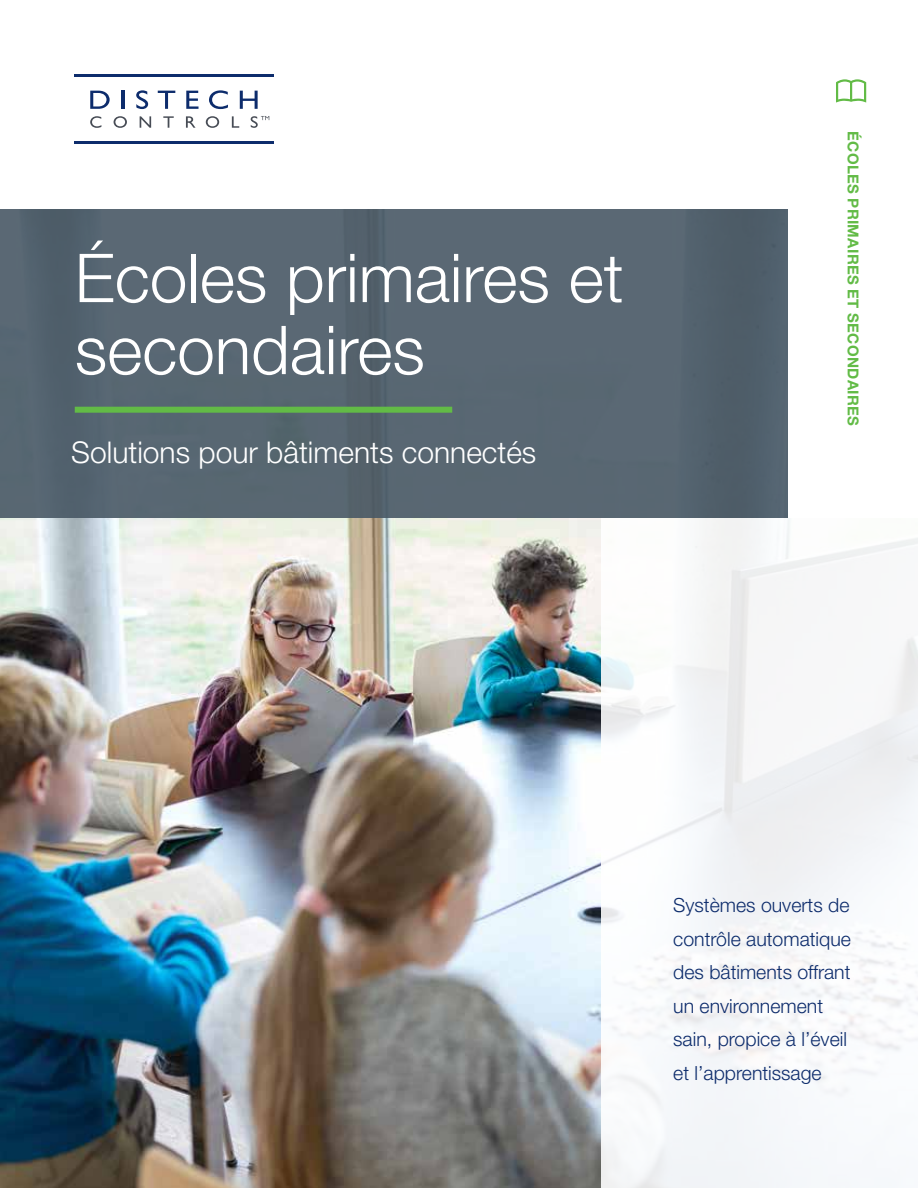
<style>
.page{position:relative;width:918px;height:1188px;background:#fff}
.page>*{position:absolute;margin:0;border:0;box-sizing:border-box;transform-origin:0 0}
.t1{font:300 67.5px/72px "Helvetica Neue LT Std";color:#fff}
.t2{font:300 30px "Helvetica Neue LT Std";color:#fff}
.t3{font:300 19.5px/33.6px "Helvetica Neue LT Std";color:#0d2c6c}
.t4{font:700 15px "Helvetica Neue LT Std";letter-spacing:.02em;color:#62bb46}
</style>
<div class="page">
<img style="left:0;top:518px;width:602px;height:670px">
<div style="left:0;top:210px;width:789px;height:308px;background:#596773"></div>
<div style="left:602px;top:518px;width:316px;height:670px;background:#f7f7f9"></div>
<hr style="left:74px;top:142px;width:200px;height:2px;background:#0d2c6c">
<hr style="left:74px;top:74px;width:200px;height:2px;background:#0d2c6c">
<svg style="left:90px;top:91px;width:20px;height:18px"></svg>
<hr style="left:122px;top:91px;width:3px;height:18px;background:#0d2c6c">
<svg style="left:136px;top:90px;width:12px;height:19px"></svg>
<svg style="left:158px;top:91px;width:17px;height:18px"></svg>
<svg style="left:186px;top:91px;width:13px;height:18px"></svg>
<svg style="left:209px;top:90px;width:19px;height:19px"></svg>
<svg style="left:240px;top:91px;width:18px;height:18px"></svg>
<svg style="left:90px;top:116px;width:11px;height:12px"></svg>
<svg style="left:114px;top:116px;width:13px;height:12px"></svg>
<svg style="left:140px;top:116px;width:11px;height:12px"></svg>
<svg style="left:163px;top:116px;width:11px;height:12px"></svg>
<svg style="left:186px;top:116px;width:10px;height:12px"></svg>
<svg style="left:206px;top:116px;width:13px;height:12px"></svg>
<svg style="left:232px;top:116px;width:7px;height:12px"></svg>
<svg style="left:251px;top:116px;width:18px;height:12px"></svg>
<svg style="left:836px;top:79px;width:30px;height:24px"></svg>
<div style="left:75px;top:407px;width:377px;height:6px;background:#62bb46"></div>
<h1 class="t1" style="left:75px;top:241px;width:550px">Écoles primaires et secondaires</h1>
<h2 class="t2" style="left:71px;top:434px;width:467px">Solutions pour bâtiments connectés</h2>
<p class="t4" style="left:863px;top:131px;width:296px;rotate:90deg">ÉCOLES PRIMAIRES ET SECONDAIRES</p>
<p class="t3" style="left:673px;top:888px;width:179px">Systèmes ouverts de contrôle automatique des bâtiments offrant un environnement sain, propice à l’éveil et l’apprentissage</p>
</div>
